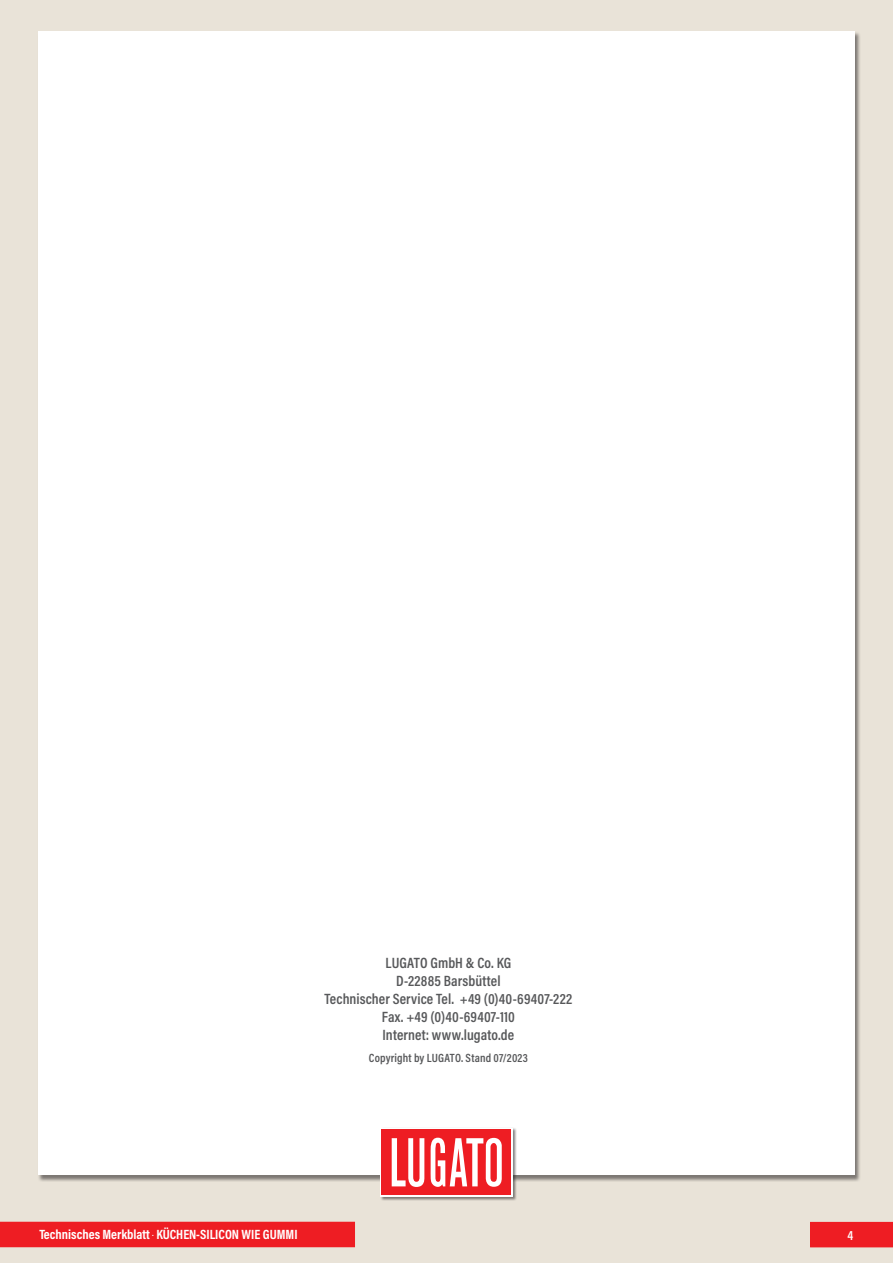
<style>
.page{position:relative;width:893px;height:1263px;background:#e9e3d8}
.page>*{position:absolute;margin:0;border:0;box-sizing:border-box;transform-origin:0 0}
.t1{font:600 15px/18px "Acumin Pro Cond";letter-spacing:.005em;color:#57585a;text-align:center}
.t2{font:700 13.5px "Acumin Pro Cond";color:#fff}
.t3{font:600 13.5px "Acumin Pro Cond";color:#fff}
.t4{font:600 12px "Acumin Pro Cond";letter-spacing:.015em;color:#57585a}
</style>
<div class="page">
<div style="left:810px;top:1222px;width:83px;height:25px;background:#ee1d23"></div>
<div style="left:38px;top:31px;width:817px;height:1144px;background:#fff"></div>
<div style="left:0;top:1222px;width:355px;height:25px;background:#ee1d23"></div>
<div style="left:380px;top:1127px;width:137px;height:74px;background:#231f20;opacity:.55"></div>
<svg style="left:380px;top:1128px;width:133px;height:69px"></svg>
<div style="left:382px;top:1129px;width:129px;height:66px;background:#ee1d23"></div>
<svg style="left:392px;top:1138px;width:32px;height:49px"></svg>
<svg style="left:430px;top:1138px;width:72px;height:49px"></svg>
<p class="t1" style="left:324px;top:953px;width:249px">LUGATO GmbH &amp; Co. KG<br>D-22885 Barsbüttel<br>Technischer Service Tel. +49 (0)40-69407-222<br>Fax. +49 (0)40-69407-110<br>Internet: www.lugato.de</p>
<p class="t4" style="left:369px;top:1050px;width:161px">Copyright by LUGATO. Stand 07/2023</p>
<p class="t2" style="left:39px;top:1226px;width:260px">Technisches Merkblatt <sup>•</sup> KÜCHEN-SILICON WIE GUMMI</p>
<p class="t3" style="left:847px;top:1226px;width:7px">4</p>
</div>
